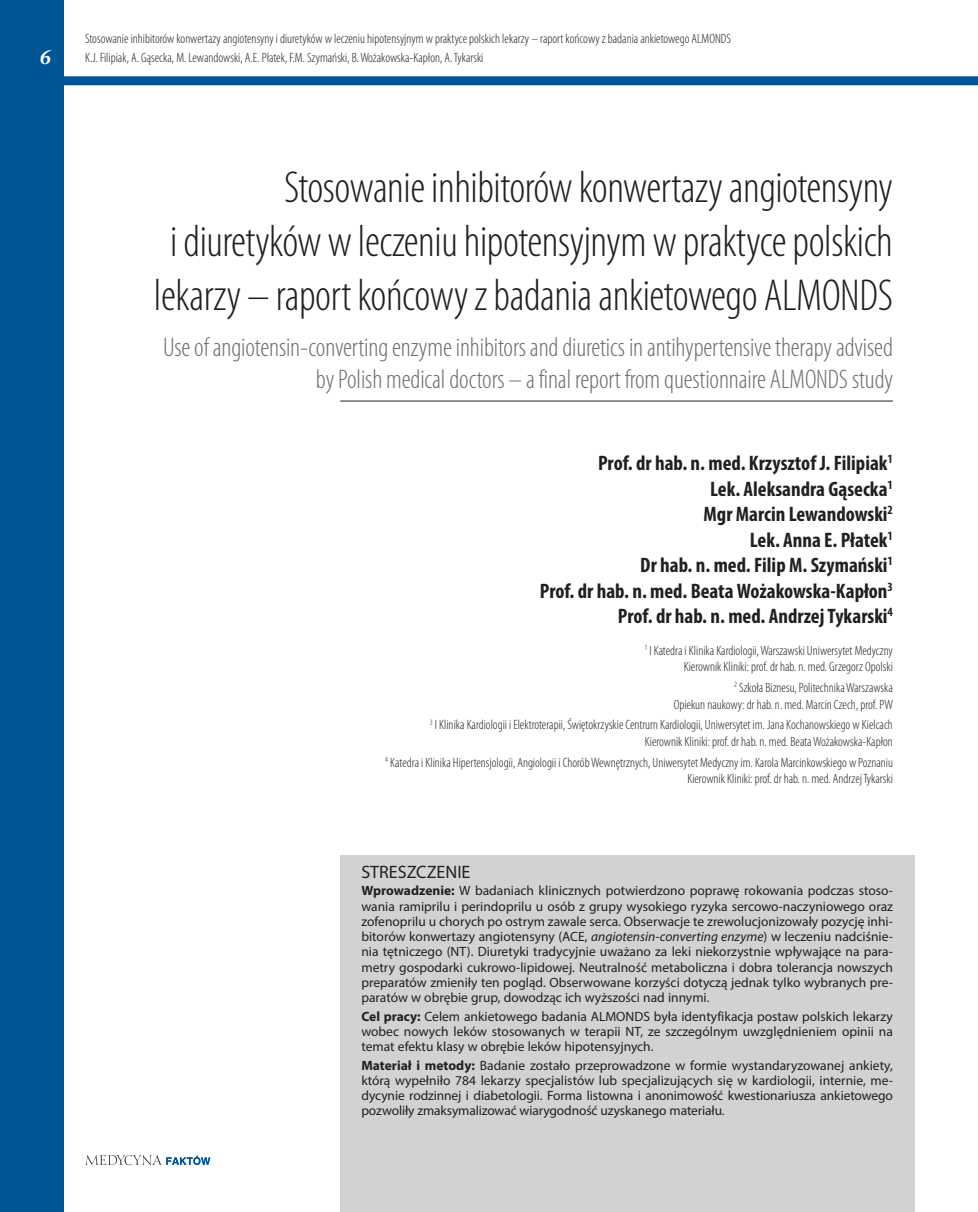
<style>
.page{position:relative;width:978px;height:1212px;background:#fff}
.page>*{position:absolute;margin:0;border:0;box-sizing:border-box;transform-origin:0 0}
.t1{font:300 condensed 45px/54px "Myriad Pro";letter-spacing:-.01em;color:#231f20;text-align:right}
.t2{font:300 condensed 27px/32.4px "Myriad Pro";letter-spacing:-.005em;color:#6c6d70;text-align:right}
.t3{font:700 condensed 21px/25.5px "Myriad Pro";color:#231f20;text-align:right}
.t4{font:italic 700 21px "Warnock Pro";color:#fff}
.t5{font:18px "Myriad Pro";color:#231f20}
.t6{font:13.5px/15.3px "Myriad Pro";color:#231f20;text-align:justify}
.t7{font:300 condensed 13.5px/16.5px "Myriad Pro";color:#231f20;text-align:right}
.s1{font-weight:700}
.s2{font-style:italic}
</style>
<div class="page">
<div style="left:0;top:76px;width:978px;height:9px;background:#005594"></div>
<div style="left:0;top:0;width:64px;height:1212px;background:#005594"></div>
<svg style="left:85px;top:1155px;width:125px;height:10px"></svg>
<hr style="left:340px;top:401px;width:553px;height:1px;background:#231f20">
<div style="left:340px;top:856px;width:574px;height:356px;background:#d1d2d4"></div>
<h3 class="t4" style="left:40px;top:44px;width:13px">6</h3>
<p class="t7" style="left:85px;top:29px;width:648px;line-height:19.5px;text-align:left">Stosowanie inhibitorów konwertazy angiotensyny i diuretyków w leczeniu hipotensyjnym w praktyce polskich lekarzy – raport końcowy z badania ankietowego ALMONDS<br>K.J. Filipiak, A. Gąsecka, M. Lewandowski, A.E. Płatek, F.M. Szymański, B. Wożakowska-Kapłon, A. Tykarski</p>
<h1 class="t1" style="left:154px;top:160px;width:740px">Stosowanie inhibitorów konwertazy angiotensyny<br>i diuretyków w leczeniu hipotensyjnym w praktyce polskich lekarzy – raport końcowy z badania ankietowego ALMONDS</h1>
<h2 class="t2" style="left:163px;top:330px;width:731px">Use of angiotensin-converting enzyme inhibitors and diuretics in antihypertensive therapy advised by Polish medical doctors – a final report from questionnaire ALMONDS study</h2>
<h3 class="t3" style="left:540px;top:450px;width:355px">Prof. dr hab. n. med. Krzysztof J. Filipiak<sup>1<br></sup>Lek. Aleksandra Gąsecka<sup>1<br></sup>Mgr Marcin Lewandowski<sup>2<br></sup>Lek. Anna E. Płatek<sup>1<br></sup>Dr hab. n. med. Filip M. Szymański<sup>1<br></sup>Prof. dr hab. n. med. Beata Wożakowska-Kapłon<sup>3<br></sup>Prof. dr hab. n. med. Andrzej Tykarski<sup>4</sup></h3>
<p class="t7" style="left:644px;top:642px;width:250px"><sup>1</sup> I Katedra i Klinika Kardiologii, Warszawski Uniwersytet Medyczny<br>Kierownik Kliniki: prof. dr hab. n. med. Grzegorz Opolski</p>
<p class="t7" style="left:674px;top:679px;width:221px"><sup>2</sup> Szkoła Biznesu, Politechnika Warszawska<br>Opiekun naukowy: dr hab. n. med. Marcin Czech, prof. PW</p>
<p class="t7" style="left:430px;top:716px;width:465px"><sup>3</sup> I Klinika Kardiologii i Elektroterapii, Świętokrzyskie Centrum Kardiologii, Uniwersytet im. Jana Kochanowskiego w Kielcach<br>Kierownik Kliniki: prof. dr hab. n. med. Beata Wożakowska-Kapłon</p>
<p class="t7" style="left:385px;top:754px;width:509px"><sup>4</sup> Katedra i Klinika Hipertensjologii, Angiologii i Chorób Wewnętrznych, Uniwersytet Medyczny im. Karola Marcinkowskiego w Poznaniu<br>Kierownik Kliniki: prof. dr hab. n. med. Andrzej Tykarski</p>
<h3 class="t5" style="left:361px;top:861px;width:111px">STRESZCZENIE</h3>
<p class="t6" style="left:361px;top:883px;width:533px"><span class="s1">Wprowadzenie:</span> W badaniach klinicznych potwierdzono poprawę rokowania podczas stoso&shy;wania ramiprilu i perindoprilu u osób z grupy wysokiego ryzyka sercowo-naczyniowego oraz zofenoprilu u chorych po ostrym zawale serca. Obserwacje te zrewolucjonizowały pozycję inhi&shy;bitorów konwertazy angiotensyny (ACE, <span class="s2">angiotensin-converting enzyme</span>) w leczeniu nadciśnie&shy;nia tętniczego (NT). Diuretyki tradycyjnie uważano za leki niekorzystnie wpływające na para&shy;metry gospodarki cukrowo-lipidowej. Neutralność metaboliczna i dobra tolerancja nowszych preparatów zmieniły ten pogląd. Obserwowane korzyści dotyczą jednak tylko wybranych pre&shy;paratów w obrębie grup, dowodząc ich wyższości nad innymi.</p>
<p class="t6" style="left:361px;top:1008px;width:533px"><span class="s1">Cel pracy:</span> Celem ankietowego badania ALMONDS była identyfikacja postaw polskich lekarzy wobec nowych leków stosowanych w terapii NT, ze szczególnym uwzględnieniem opinii na temat efektu klasy w obrębie leków hipotensyjnych.</p>
<p class="t6" style="left:361px;top:1057px;width:533px"><span class="s1">Materiał i metody:</span> Badanie zostało przeprowadzone w formie wystandaryzowanej ankiety, którą wypełniło 784 lekarzy specjalistów lub specjalizujących się w kardiologii, internie, me&shy;dycynie rodzinnej i diabetologii. Forma listowna i anonimowość kwestionariusza ankietowego pozwoliły zmaksymalizować wiarygodność uzyskanego materiału.</p>
</div>
